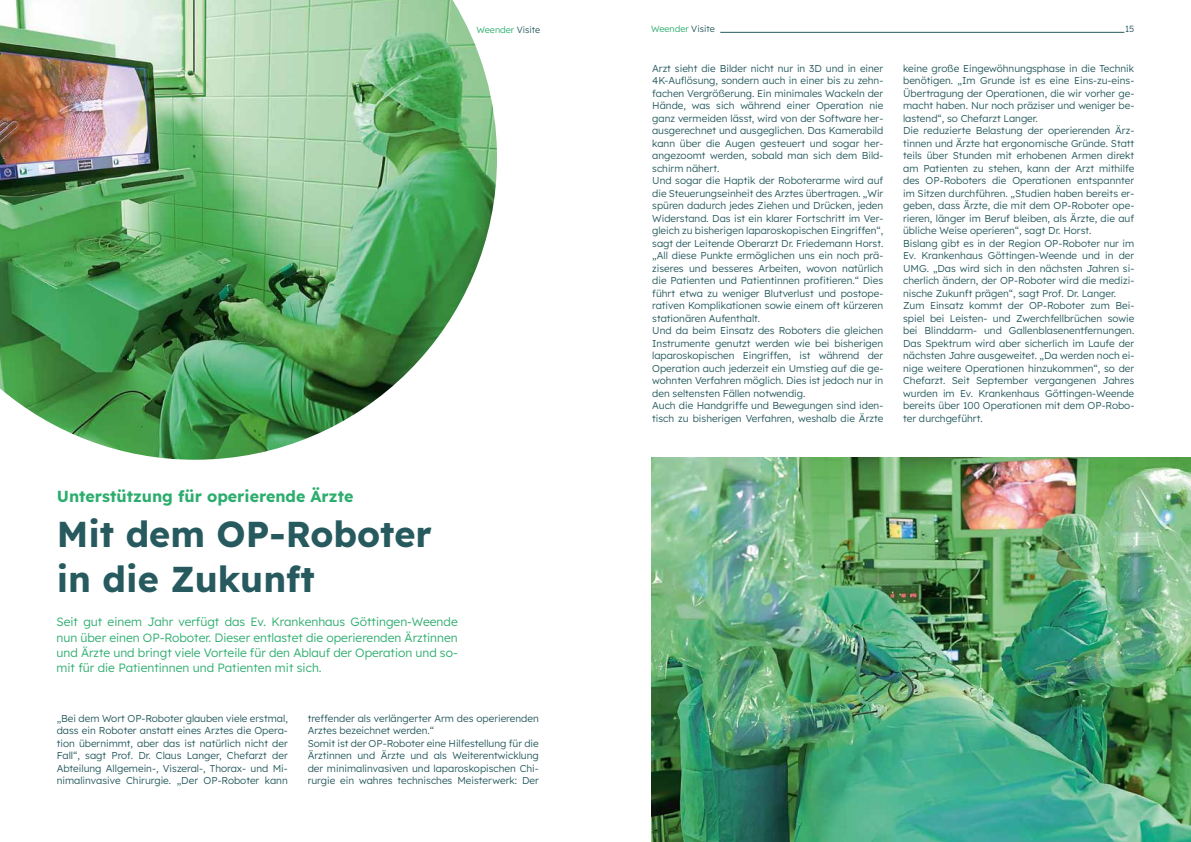
<style>
.page{position:relative;width:1191px;height:842px;background:#fff}
.page>*{position:absolute;margin:0;border:0;box-sizing:border-box;transform-origin:0 0}
.t1{font:36px/45px "Lexend";color:#275a5e}
.t2{font:16px "Lexend";color:#2cad6e}
.t3{font:12px/15px "Lexend";color:#2cad6e;text-align:justify}
.t4{font:10px/12.5px "Lexend";color:#275a5e}
.t5{font:9px "Lexend";color:#2cad6e}
.t6{font:9px "Lexend";color:#275a5e}
.s1{color:#275a5e}
</style>
<div class="page">
<hr style="left:720px;top:32px;width:404px;height:1px;background:#275a5e">
<img style="left:0;top:0;width:497px;height:460px">
<img style="left:651px;top:458px;width:540px;height:384px">
<p class="t5" style="left:476px;top:23px;width:65px">Weender <span class="s1">Visite</span></p>
<p class="t5" style="left:651px;top:23px;width:65px">Weender <span class="s1">Visite</span></p>
<p class="t6" style="left:1125px;top:23px;width:11px">15</p>
<h2 class="t2" style="left:57px;top:485px;width:298px">Unterstützung für operierende Ärzte</h2>
<h1 class="t1" style="left:57px;top:509px;width:376px">Mit dem OP-Roboter in die Zukunft</h1>
<p class="t3" style="left:56px;top:614px;width:403px">Seit gut einem Jahr verfügt das Ev. Krankenhaus Göttingen-Weende nun über einen OP-Roboter. Dieser entlastet die operierenden Ärztinnen und Ärzte und bringt viele Vorteile für den Ablauf der Operation und so&shy;mit für die Patientinnen und Patienten mit sich.</p>
<p class="t4" style="left:57px;top:711px;width:233px;text-align:justify">„Bei dem Wort OP-Roboter glauben viele erstmal, dass ein Roboter anstatt eines Arztes die Opera&shy;tion übernimmt, aber das ist natürlich nicht der Fall“, sagt Prof. Dr. Claus Langer, Chefarzt der Abteilung Allgemein-, Viszeral-, Thorax- und Mi&shy;nimalinvasive Chirurgie. „Der OP-Roboter kann</p>
<p class="t4" style="left:308px;top:711px;width:233px">treffender als verlängerter Arm des operierenden Arztes bezeichnet werden.“<br>Somit ist der OP-Roboter eine Hilfestellung für die Ärztinnen und Ärzte und als Weiterentwicklung der minimalinvasiven und laparoskopischen Chi&shy;rurgie ein wahres technisches Meisterwerk: Der</p>
<p class="t4" style="left:652px;top:61px;width:233px">Arzt sieht die Bilder nicht nur in 3D und in einer 4K-Auflösung, sondern auch in einer bis zu zehn&shy;fachen Vergrößerung. Ein minimales Wackeln der Hände, was sich während einer Operation nie ganz vermeiden lässt, wird von der Software her&shy;ausgerechnet und ausgeglichen. Das Kamerabild kann über die Augen gesteuert und sogar her&shy;angezoomt werden, sobald man sich dem Bild&shy;schirm nähert.<br>Und sogar die Haptik der Roboterarme wird auf die Steuerungseinheit des Arztes übertragen. „Wir spüren dadurch jedes Ziehen und Drücken, jeden Widerstand. Das ist ein klarer Fortschritt im Ver&shy;gleich zu bisherigen laparoskopischen Eingriffen“, sagt der Leitende Oberarzt Dr. Friedemann Horst. „All diese Punkte ermöglichen uns ein noch prä&shy;ziseres und besseres Arbeiten, wovon natürlich die Patienten und Patientinnen profitieren.“ Dies führt etwa zu weniger Blutverlust und postope&shy;rativen Komplikationen sowie einem oft kürzeren stationären Aufenthalt.<br>Und da beim Einsatz des Roboters die gleichen Instrumente genutzt werden wie bei bisherigen laparoskopischen Eingriffen, ist während der Operation auch jederzeit ein Umstieg auf die ge&shy;wohnten Verfahren möglich. Dies ist jedoch nur in den seltensten Fällen notwendig.<br>Auch die Handgriffe und Bewegungen sind iden&shy;tisch zu bisherigen Verfahren, weshalb die Ärzte</p>
<p class="t4" style="left:903px;top:61px;width:233px">keine große Eingewöhnungsphase in die Technik benötigen. „Im Grunde ist es eine Eins-zu-eins-Übertragung der Operationen, die wir vorher ge&shy;macht haben. Nur noch präziser und weniger be&shy;lastend“, so Chefarzt Langer.<br>Die reduzierte Belastung der operierenden Ärz&shy;tinnen und Ärzte hat ergonomische Gründe. Statt teils über Stunden mit erhobenen Armen direkt am Patienten zu stehen, kann der Arzt mithilfe des OP-Roboters die Operationen entspannter im Sitzen durchführen. „Studien haben bereits er&shy;geben, dass Ärzte, die mit dem OP-Roboter ope&shy;rieren, länger im Beruf bleiben, als Ärzte, die auf übliche Weise operieren“, sagt Dr. Horst.<br>Bislang gibt es in der Region OP-Roboter nur im Ev. Krankenhaus Göttingen-Weende und in der UMG. „Das wird sich in den nächsten Jahren si&shy;cherlich ändern, der OP-Roboter wird die medizi&shy;nische Zukunft prägen“, sagt Prof. Dr. Langer.<br>Zum Einsatz kommt der OP-Roboter zum Bei&shy;spiel bei Leisten- und Zwerchfellbrüchen sowie bei Blinddarm- und Gallenblasenentfernungen.<br>Das Spektrum wird aber sicherlich im Laufe der nächsten Jahre ausgeweitet. „Da werden noch ei&shy;nige weitere Operationen hinzukommen“, so der Chefarzt. Seit September vergangenen Jahres wurden im Ev. Krankenhaus Göttingen-Weende bereits über 100 Operationen mit dem OP-Robo&shy;ter durchgeführt.</p>
</div>
